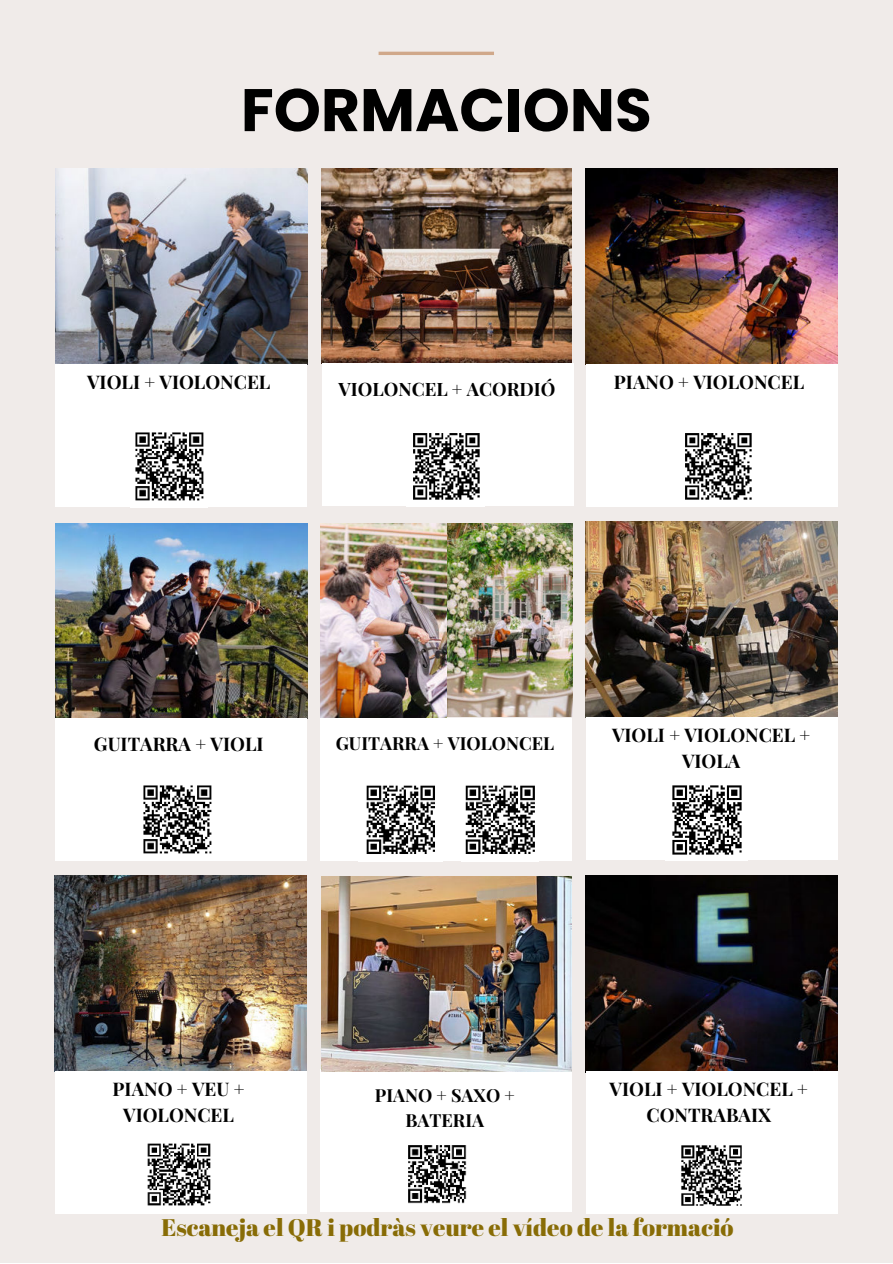
<style>
.page{position:relative;width:893px;height:1264px;background:#fff}
.page>*{position:absolute;margin:0;border:0;box-sizing:border-box;transform-origin:0 0}
.t1{font:700 60px "Poppins";color:#000}
.t2{font:24px "Abril Fatface";color:#886c06}
.t3{font:700 18.75px/25.8px "Playfair Display";color:#000;text-align:center}
.t4{font:700 18.45px "Playfair Display";color:#000}
.t5{font:700 18px/24.8px "Playfair Display";color:#000;text-align:center}
</style>
<div class="page">
<div style="left:0;top:0;width:892px;height:1262px;background:#f0ebe9"></div>
<img style="left:55px;top:523px;width:252px;height:195px">
<img style="left:320px;top:523px;width:126px;height:195px">
<img style="left:321px;top:168px;width:250px;height:196px">
<img style="left:55px;top:169px;width:252px;height:195px">
<img style="left:447px;top:523px;width:125px;height:193px">
<img style="left:585px;top:169px;width:252px;height:195px">
<div style="left:55px;top:364px;width:252px;height:142px;background:#fff"></div>
<div style="left:55px;top:718px;width:252px;height:142px;background:#fff"></div>
<div style="left:320px;top:718px;width:252px;height:142px;background:#fff"></div>
<div style="left:586px;top:364px;width:251px;height:142px;background:#fff"></div>
<div style="left:321px;top:364px;width:252px;height:142px;background:#fff"></div>
<hr style="left:378px;top:52px;width:116px;height:3px;background:#d0a88a">
<img style="left:413px;top:433px;width:67px;height:67px">
<img style="left:461px;top:785px;width:77px;height:76px">
<img style="left:130px;top:432px;width:78px;height:75px">
<img style="left:685px;top:433px;width:67px;height:67px">
<img style="left:586px;top:522px;width:251px;height:195px">
<div style="left:586px;top:717px;width:251px;height:142px;background:#fff"></div>
<img style="left:665px;top:785px;width:82px;height:75px">
<img style="left:586px;top:875px;width:251px;height:195px">
<div style="left:586px;top:1070px;width:251px;height:143px;background:#fff"></div>
<img style="left:681px;top:1145px;width:61px;height:61px">
<img style="left:55px;top:875px;width:252px;height:196px">
<div style="left:55px;top:1070px;width:251px;height:143px;background:#fff"></div>
<div style="left:320px;top:1069px;width:251px;height:142px;background:#fff"></div>
<img style="left:321px;top:876px;width:250px;height:195px">
<img style="left:147px;top:1143px;width:64px;height:63px">
<img style="left:408px;top:1145px;width:59px;height:59px">
<img style="left:143px;top:785px;width:69px;height:69px">
<img style="left:358px;top:785px;width:84px;height:76px">
<h1 class="t1" style="left:241px;top:75px;width:412px">FORMACIONS</h1>
<p class="t3" style="left:87px;top:368px;width:185px">VIOLI + VIOLONCEL</p>
<p class="t3" style="left:614px;top:368px;width:192px">PIANO + VIOLONCEL</p>
<p class="t4" style="left:338px;top:374px;width:218px">VIOLONCEL + ACORDIÓ</p>
<p class="t3" style="left:94px;top:729px;width:171px">GUITARRA + VIOLI</p>
<p class="t5" style="left:336px;top:729px;width:220px">GUITARRA + VIOLONCEL</p>
<p class="t3" style="left:612px;top:720px;width:200px">VIOLI + VIOLONCEL +<br>VIOLA</p>
<p class="t3" style="left:113px;top:1074px;width:133px">PIANO + VEU +<br>VIOLONCEL</p>
<p class="t5" style="left:375px;top:1081px;width:141px">PIANO + SAXO +<br>BATERIA</p>
<p class="t3" style="left:609px;top:1074px;width:200px">VIOLI + VIOLONCEL +<br>CONTRABAIX</p>
<p class="t2" style="left:161px;top:1210px;width:573px">Escaneja el QR i podràs veure el vídeo de la formació</p>
</div>
